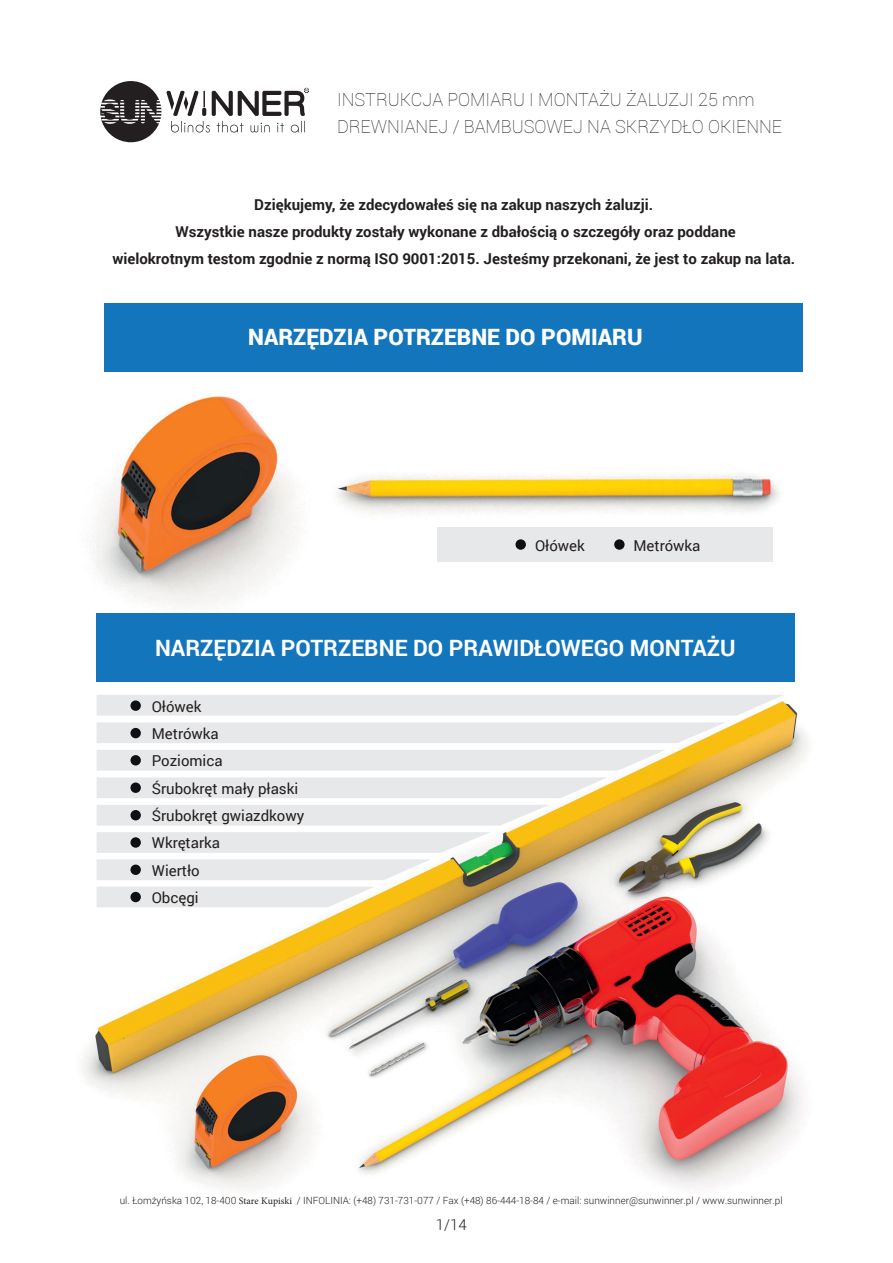
<style>
.page{position:relative;width:893px;height:1263px;background:#fff}
.page>*{position:absolute;margin:0;border:0;box-sizing:border-box;transform-origin:0 0}
.t1{font:700 22.5px "Roboto";color:#fff}
.t2{font:900 22.5px "Roboto";color:#fff}
.t3{font:100 18px/27px "Roboto";color:#231f20}
.t4{font:700 15px/27px "Roboto";color:#231f20;text-align:center}
.t5{font:15px/27.3px "Roboto";color:#231f20}
.t6{font:300 15px "Roboto";color:#231f20}
.t7{font:300 9.9px "Roboto";color:#231f20}
.s1{font-family:"Minion Pro";font-weight:400}
</style>
<div class="page">
<img style="left:90px;top:306px;width:705px;height:332px">
<div style="left:437px;top:527px;width:335px;height:34px;background:#e7e8e9"></div>
<div style="left:515px;top:539px;width:11px;height:11px;background:#0f1013;border-radius:50%"></div>
<div style="left:614px;top:539px;width:11px;height:11px;background:#0f1013;border-radius:50%"></div>
<div style="left:105px;top:304px;width:698px;height:68px;background:#1375bc"></div>
<img style="left:82px;top:677px;width:726px;height:515px">
<div style="left:97px;top:695px;width:687px;height:20px;background:#e7e8e9"></div>
<svg style="left:97px;top:722px;width:629px;height:21px;background:#e8e8e6"></svg>
<div style="left:97px;top:750px;width:569px;height:20px;background:#e7e8e9"></div>
<svg style="left:97px;top:777px;width:510px;height:21px;background:#e8e8e6"></svg>
<div style="left:97px;top:805px;width:452px;height:20px;background:#e7e8e9"></div>
<div style="left:97px;top:832px;width:394px;height:21px;background:#e7e8e9"></div>
<svg style="left:97px;top:859px;width:334px;height:21px;background:#e8e8e6"></svg>
<div style="left:130px;top:700px;width:11px;height:11px;background:#0f1013;border-radius:50%"></div>
<div style="left:130px;top:728px;width:11px;height:10px;background:#0f1013;border-radius:50%"></div>
<div style="left:130px;top:755px;width:11px;height:10px;background:#0f1013;border-radius:50%"></div>
<div style="left:130px;top:782px;width:11px;height:11px;background:#0f1013;border-radius:50%"></div>
<div style="left:130px;top:810px;width:11px;height:10px;background:#0f1013;border-radius:50%"></div>
<div style="left:130px;top:837px;width:11px;height:11px;background:#0f1013;border-radius:50%"></div>
<div style="left:130px;top:864px;width:11px;height:11px;background:#0f1013;border-radius:50%"></div>
<svg style="left:97px;top:887px;width:278px;height:20px;background:#e8e8e4"></svg>
<div style="left:130px;top:892px;width:11px;height:10px;background:#0f1013;border-radius:50%"></div>
<div style="left:97px;top:614px;width:698px;height:68px;background:#1375bc"></div>
<svg style="left:100px;top:81px;width:209px;height:61px"></svg>
<p class="t3" style="left:337px;top:86px;width:447px">INSTRUKCJA POMIARU I MONTAŻU ŻALUZJI 25 mm<br>DREWNIANEJ / BAMBUSOWEJ NA SKRZYDŁO OKIENNE</p>
<p class="t4" style="left:112px;top:190px;width:684px">Dziękujemy, że zdecydowałeś się na zakup naszych żaluzji.<br>Wszystkie nasze produkty zostały wykonane z dbałością o szczegóły oraz poddane<br>wielokrotnym testom zgodnie z normą ISO 9001:2015. Jesteśmy przekonani, że jest to zakup na lata.</p>
<h1 class="t2" style="left:248px;top:321px;width:396px">NARZĘDZIA POTRZEBNE DO POMIARU</h1>
<p class="t5" style="left:535px;top:531px;width:51px">Ołówek</p>
<p class="t5" style="left:633px;top:531px;width:69px">Metrówka</p>
<h1 class="t1" style="left:155px;top:632px;width:582px">NARZĘDZIA POTRZEBNE DO PRAWIDŁOWEGO MONTAŻU</h1>
<p class="t5" style="left:152px;top:692px;width:154px">Ołówek<br>Metrówka<br>Poziomica<br>Śrubokręt mały płaski<br>Śrubokręt gwiazdkowy<br>Wkrętarka<br>Wiertło<br>Obcęgi</p>
<p class="t7" style="left:120px;top:1193px;width:664px">ul. Łomżyńska 102, 18-400 <span class="s1">Stare Kupiski</span> / INFOLINIA: (+48) 731-731-077 / Fax (+48) 86-444-18-84 / e-mail: sunwinner@sunwinner.pl / www.sunwinner.pl</p>
<p class="t6" style="left:436px;top:1214px;width:32px">1/14</p>
</div>
